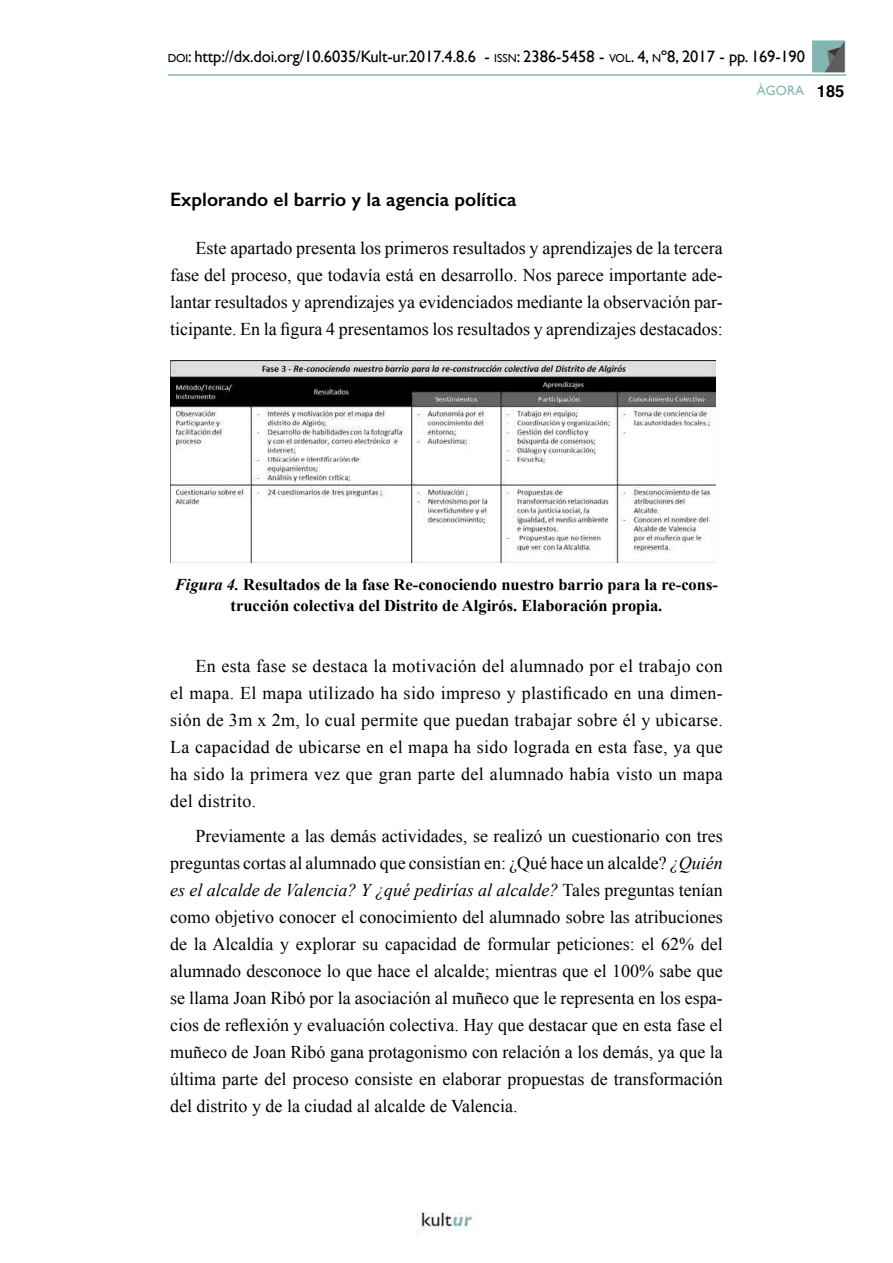
<style>
.page{position:relative;width:893px;height:1263px;background:#fff}
.page>*{position:absolute;margin:0;border:0;box-sizing:border-box;transform-origin:0 0}
.Título_3{font:600 19.5px "Gill Sans";color:#000}
.Cuerpo{font:18px/27px "Times New Roman";color:#000;text-align:justify}
.Pie_Ilustración{font:700 16.5px/21px "Times New Roman";color:#000;text-align:center}
.t1{font:16.5px "Gill Sans";letter-spacing:-.01em;color:#000}
.t2{font:13.5px "Gill Sans";color:#81b8b3}
.s1{font-size:11.55px}
.s2{font-style:inherit}
.s3{font-family:"Helvetica";font-weight:700;font-size:16.5px;color:#000}
.s4{font-style:italic}
</style>
<div class="page">
<img style="left:417px;top:1212px;width:56px;height:25px">
<img style="left:812px;top:40px;width:34px;height:33px">
<hr style="left:168px;top:74px;width:678px;height:2px;background:#81b8b3">
<img style="left:170px;top:361px;width:545px;height:201px">
<p class="t1" style="left:168px;top:47px;width:639px"><span class="s1">DOI</span>: http://dx.doi.org/10.6035/Kult-ur.2017.4.8.6 - <span class="s1">ISSN</span>: 2386-5458 - <span class="s1">VOL</span><span class="s2">. 4,</span> <span class="s1">N</span><span class="s2">º8, 2017 -</span> pp. <span class="s2">169-190</span></p>
<p class="t2" style="left:757px;top:83px;width:89px">ÀGORA <span class="s3">185</span></p>
<p class="Título_3" style="left:170px;top:187px;width:348px">Explorando el barrio y la agencia política</p>
<p class="Cuerpo" style="left:170px;top:234px;width:554px;text-indent:26px">Este apartado presenta los primeros resultados y aprendizajes de la tercera fase del proceso, que todavía está en desarrollo. Nos parece importante ade&shy;lantar resultados y aprendizajes ya evidenciados mediante la observación par&shy;ticipante. En la figura 4 presentamos los resultados y aprendizajes destacados:</p>
<p class="Pie_Ilustración" style="left:175px;top:573px;width:544px"><span class="s4">Figura 4.</span> Resultados de la fase Re-conociendo nuestro barrio para la re-cons&shy;trucción colectiva del Distrito de Algirós. Elaboración propia.</p>
<p class="Cuerpo" style="left:170px;top:652px;width:554px;text-indent:26px">En esta fase se destaca la motivación del alumnado por el trabajo con el mapa. El mapa utilizado ha sido impreso y plastificado en una dimen&shy;sión de 3m x 2m, lo cual permite que puedan trabajar sobre él y ubicarse.<br>La capacidad de ubicarse en el mapa ha sido lograda en esta fase, ya que ha sido la primera vez que gran parte del alumnado había visto un mapa del distrito.</p>
<p class="Cuerpo" style="left:170px;top:823px;width:554px;text-indent:26px">Previamente a las demás actividades, se realizó un cuestionario con tres preguntas cortas al alumnado que consistían en: ¿Qué hace un alcalde? <span class="s4">¿Quién es el alcalde de Valencia? Y ¿qué pedirías al alcalde?</span> Tales preguntas tenían como objetivo conocer el conocimiento del alumnado sobre las atribuciones de la Alcaldía y explorar su capacidad de formular peticiones: el 62% del alumnado desconoce lo que hace el alcalde; mientras que el 100% sabe que se llama Joan Ribó por la asociación al muñeco que le representa en los espa&shy;cios de reflexión y evaluación colectiva. Hay que destacar que en esta fase el muñeco de Joan Ribó gana protagonismo con relación a los demás, ya que la última parte del proceso consiste en elaborar propuestas de transformación del distrito y de la ciudad al alcalde de Valencia.</p>
</div>
